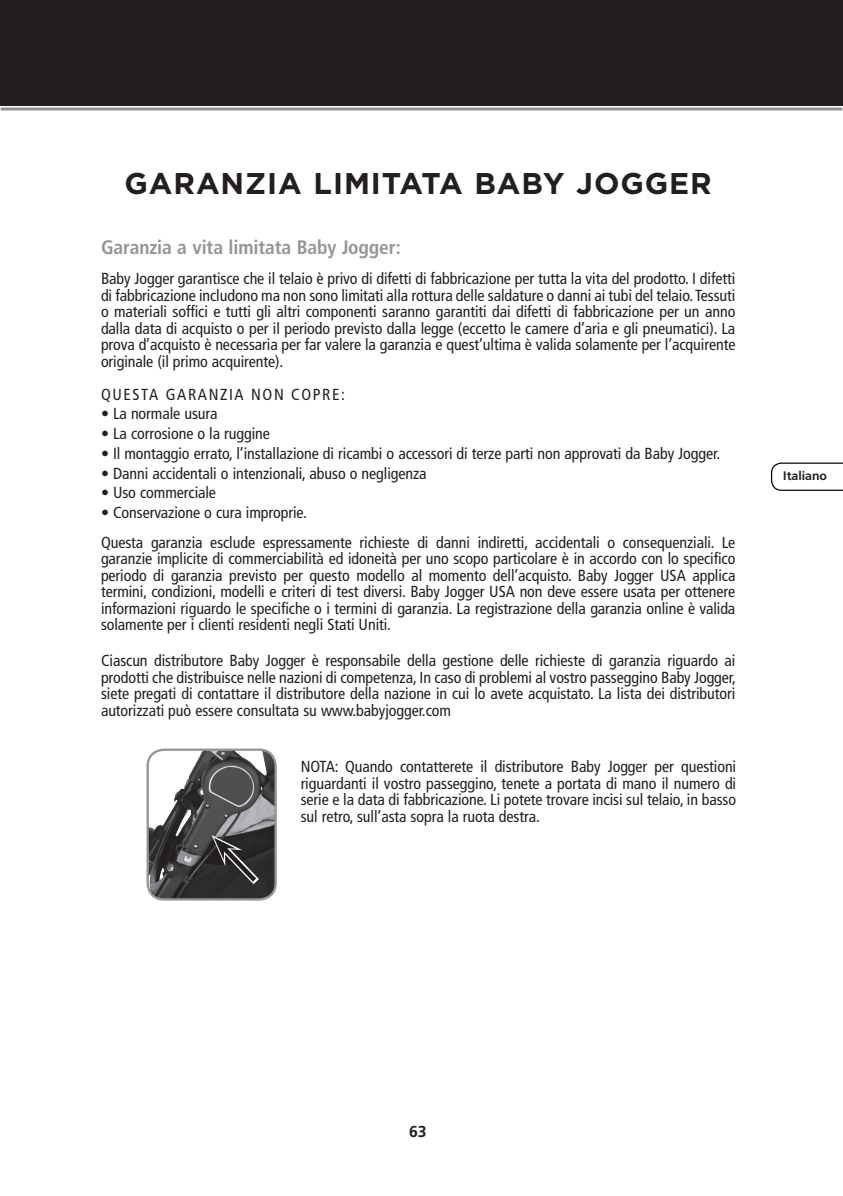
<style>
.page{position:relative;width:843px;height:1196px;background:#fff}
.page>*{position:absolute;margin:0;border:0;box-sizing:border-box;transform-origin:0 0}
.t1{font:700 30px "Gotham";letter-spacing:.03em;color:#231f20}
.t2{font:700 condensed 19.4px "Frutiger";letter-spacing:-.005em;color:#939598}
.t3{font:condensed 16px/16.4px "Frutiger";letter-spacing:-.005em;color:#231f20;text-align:justify}
.t4{font:condensed 16px "Frutiger";letter-spacing:.1em;color:#231f20}
.t5{font:700 15.8px "Frutiger";color:#231f20}
.t6{font:700 12.4px "Frutiger";color:#231f20}
</style>
<div class="page">
<svg style="left:770px;top:462px;width:72px;height:29px"></svg>
<hr style="left:1px;top:107px;width:841px;height:3px;background:#939598">
<div style="left:0;top:0;width:842px;height:105px;background:#231f20"></div>
<img style="left:149px;top:751px;width:126px;height:148px">
<div style="left:146px;top:748px;width:131px;height:152px;border:2px solid #939598;border-radius:16px"></div>
<svg style="left:212px;top:835px;width:55px;height:57px;background:#3a3839"></svg>
<h1 class="t1" style="left:124px;top:166px;width:588px">GARANZIA LIMITATA BABY JOGG ER</h1>
<p class="t2" style="left:101px;top:236px;width:301px">Garanzia a vita limitata Baby Jogger:</p>
<p class="t3" style="left:101px;top:271px;width:636px">Baby Jogger garantisce che il telaio è privo di difetti di fabbricazione per tutta la vita del prodotto. I difetti di fabbricazione includono ma non sono limitati alla rottura delle saldature o danni ai tubi del telaio. Tessuti o materiali soffici e tutti gli altri componenti saranno garantiti dai difetti di fabbricazione per un anno dalla data di acquisto o per il periodo previsto dalla legge (eccetto le camere d’aria e gli pneumatici). La prova d’acquisto è necessaria per far valere la garanzia e quest’ultima è valida solamente per l’acquirente originale (il primo acquirente).</p>
<p class="t4" style="left:101px;top:385px;width:245px">QUESTA GARANZIA NON COPRE:</p>
<p class="t3" style="left:101px;top:405px;width:118px">• La normale usura</p>
<p class="t3" style="left:101px;top:425px;width:170px">• La corrosione o la ruggine</p>
<p class="t3" style="left:101px;top:445px;width:620px">• Il montaggio errato, l’installazione di ricambi o accessori di terze parti non approvati da Baby Jogger.</p>
<p class="t3" style="left:101px;top:465px;width:327px">• Danni accidentali o intenzionali, abuso o negligenza</p>
<p class="t3" style="left:101px;top:484px;width:116px">• Uso commerciale</p>
<p class="t3" style="left:101px;top:497px;width:635px;line-height:30px">• Conservazione o cura improprie.<br>Questa garanzia esclude espressamente richieste di danni indiretti, accidentali o consequenziali. Le</p>
<p class="t3" style="left:101px;top:550px;width:636px">garanzie implicite di commerciabilità ed idoneità per uno scopo particolare è in accordo con lo specifico periodo di garanzia previsto per questo modello al momento dell’acquisto. Baby Jogger USA applica termini, condizioni, modelli e criteri di test diversi. Baby Jogger USA non deve essere usata per ottenere informazioni riguardo le specifiche o i termini di garanzia. La registrazione della garanzia online è valida solamente per i clienti residenti negli Stati Uniti.</p>
<p class="t3" style="left:101px;top:652px;width:636px">Ciascun distributore Baby Jogger è responsabile della gestione delle richieste di garanzia riguardo ai prodotti che distribuisce nelle nazioni di competenza, In caso di problemi al vostro passeggino Baby Jogger, siete pregati di contattare il distributore della nazione in cui lo avete acquistato. La lista dei distributori autorizzati può essere consultata su www.babyjogger.com</p>
<p class="t3" style="left:300px;top:758px;width:437px">NOTA: Quando contatterete il distributore Baby Jogger per questioni riguardanti il vostro passeggino, tenete a portata di mano il numero di serie e la data di fabbricazione. Li potete trovare incisi sul telaio, in basso sul retro, sull’asta sopra la ruota destra.</p>
<p class="t6" style="left:783px;top:468px;width:45px">Italiano</p>
<p class="t5" style="left:409px;top:1122px;width:19px">63</p>
</div>
